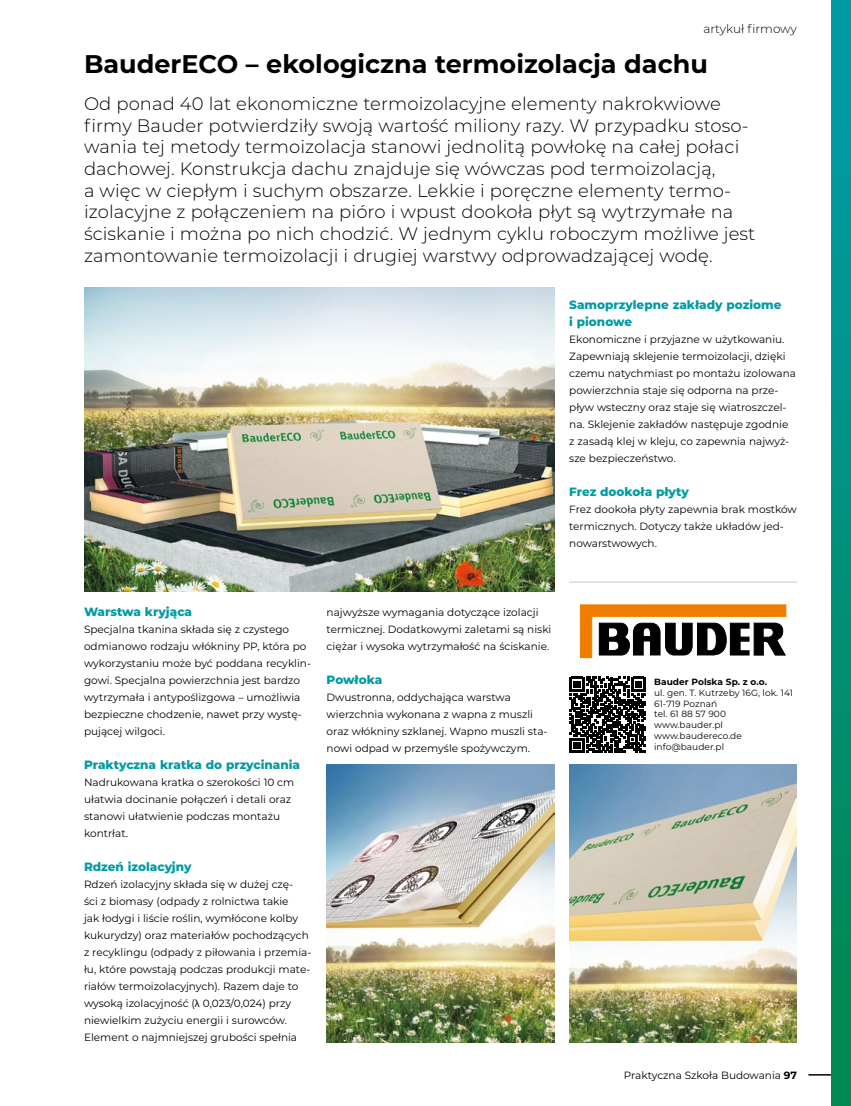
<style>
.page{position:relative;width:851px;height:1106px;background:#fff}
.page>*{position:absolute;margin:0;border:0;box-sizing:border-box;transform-origin:0 0}
.t1{font:700 25.5px "Montserrat";color:#000}
.t2{font:300 18px/21.6px "Montserrat";letter-spacing:.005em;color:#000}
.t3{font:800 12px/17px "Montserrat";color:#009aa3}
.t4{font:300 12px "Montserrat";color:#000}
.t5{font:10.5px/17px "Montserrat";color:#000}
.t6{font:9px/10.8px "Montserrat";letter-spacing:.005em;color:#000}
.t7{font:700 9px "Montserrat";letter-spacing:.005em;color:#000}
.s1{font-family:"Myriad Pro"}
.s2{font-weight:700}
</style>
<div class="page">
<svg style="left:808px;top:1074px;width:23px;height:1px"></svg>
<div style="left:831px;top:0;width:19px;height:1106px;background:linear-gradient(to bottom,#009cab,#00864c)"></div>
<img style="left:326px;top:764px;width:228px;height:278px">
<img style="left:569px;top:764px;width:227px;height:278px">
<svg style="left:580px;top:604px;width:206px;height:54px"></svg>
<svg style="left:569px;top:677px;width:76px;height:75px"></svg>
<hr style="left:569px;top:581px;width:227px;height:2px;background:#dadada">
<img style="left:84px;top:288px;width:470px;height:303px">
<p class="t4" style="left:703px;top:20px;width:95px">artykuł firmowy</p>
<h1 class="t1" style="left:84px;top:45px;width:625px">BauderECO – ekologiczna termoizolacja dachu</h1>
<p class="t2" style="left:84px;top:92px;width:672px">Od ponad 40 lat ekonomiczne termoizolacyjne elementy nakrokwiowe firmy Bauder potwierdziły swoją wartość miliony razy. W przypadku stoso&shy;wania tej metody termoizolacja stanowi jednolitą powłokę na całej połaci dachowej. Konstrukcja dachu znajduje się wówczas pod termoizolacją,<br>a więc w ciepłym i suchym obszarze. Lekkie i poręczne elementy termo&shy;izolacyjne z połączeniem na pióro i wpust dookoła płyt są wytrzymałe na ściskanie i można po nich chodzić. W jednym cyklu roboczym możliwe jest zamontowanie termoizolacji i drugiej warstwy odprowadzającej wodę.</p>
<p class="t3" style="left:569px;top:296px;width:214px">Samoprzylepne zakłady poziome i pionowe</p>
<p class="t5" style="left:569px;top:331px;width:228px">Ekonomiczne i przyjazne w użytkowaniu.<br>Zapewniają sklejenie termoizolacji, dzięki czemu natychmiast po montażu izolowana powierzchnia staje się odporna na prze&shy;pływ wsteczny oraz staje się wiatroszczel&shy;na. Sklejenie zakładów następuje zgodnie z zasadą klej w kleju, co zapewnia najwyż&shy;sze bezpieczeństwo.</p>
<p class="t3" style="left:569px;top:483px;width:121px">Frez dookoła płyty</p>
<p class="t5" style="left:569px;top:501px;width:229px">Frez dookoła płyty zapewnia brak mostków termicznych. Dotyczy także układów jed&shy;nowarstwowych.</p>
<p class="t3" style="left:84px;top:602px;width:110px">Warstwa kryjąca</p>
<p class="t5" style="left:84px;top:620px;width:228px">Specjalna tkanina składa się z czystego odmianowo rodzaju włókniny PP, która po wykorzystaniu może być poddana recyklin&shy;gowi. Specjalna powierzchnia jest bardzo wytrzymała i antypoślizgowa – umożliwia bezpieczne chodzenie, nawet przy wystę&shy;pującej wilgoci.</p>
<p class="t3" style="left:84px;top:755px;width:217px">Praktyczna kratka do przycinania</p>
<p class="t5" style="left:84px;top:773px;width:212px">Nadrukowana kratka o szerokości 10 cm ułatwia docinanie połączeń i detali oraz stanowi ułatwienie podczas montażu kontrłat.</p>
<p class="t3" style="left:84px;top:857px;width:109px">Rdzeń izolacyjny</p>
<p class="t5" style="left:84px;top:875px;width:229px">Rdzeń izolacyjny składa się w dużej czę-<br>ści z biomasy (odpady z rolnictwa takie<br>jak łodygi i liście roślin, wymłócone kolby kukurydzy) oraz materiałów pochodzących z recyklingu (odpady z piłowania i przemia&shy;łu, które powstają podczas produkcji mate&shy;riałów termoizolacyjnych). Razem daje to wysoką izolacyjność (<span class="s1">λ</span> 0,023/0,024) przy niewielkim zużyciu energii i surowców.<br>Element o najmniejszej grubości spełnia</p>
<p class="t5" style="left:326px;top:603px;width:226px">najwyższe wymagania dotyczące izolacji termicznej. Dodatkowymi zaletami są niski ciężar i wysoka wytrzymałość na ściskanie.</p>
<p class="t3" style="left:326px;top:670px;width:57px">Powłoka</p>
<p class="t5" style="left:326px;top:688px;width:222px">Dwustronna, oddychająca warstwa wierzchnia wykonana z wapna z muszli oraz włókniny szklanej. Wapno muszli sta&shy;nowi odpad w przemyśle spożywczym.</p>
<p class="t7" style="left:654px;top:675px;width:114px">Bauder Polska Sp. z o.o.</p>
<p class="t6" style="left:654px;top:687px;width:140px">ul. gen. T. Kutrzeby 16G, lok. 141<br>61-719 Poznań<br>tel. 61 88 57 900 www.bauder.pl www.baudereco.de info@bauder.pl</p>
<p class="t5" style="left:623px;top:1066px;width:175px">Praktyczna Szkoła Budowania <span class="s2">97</span></p>
</div>
